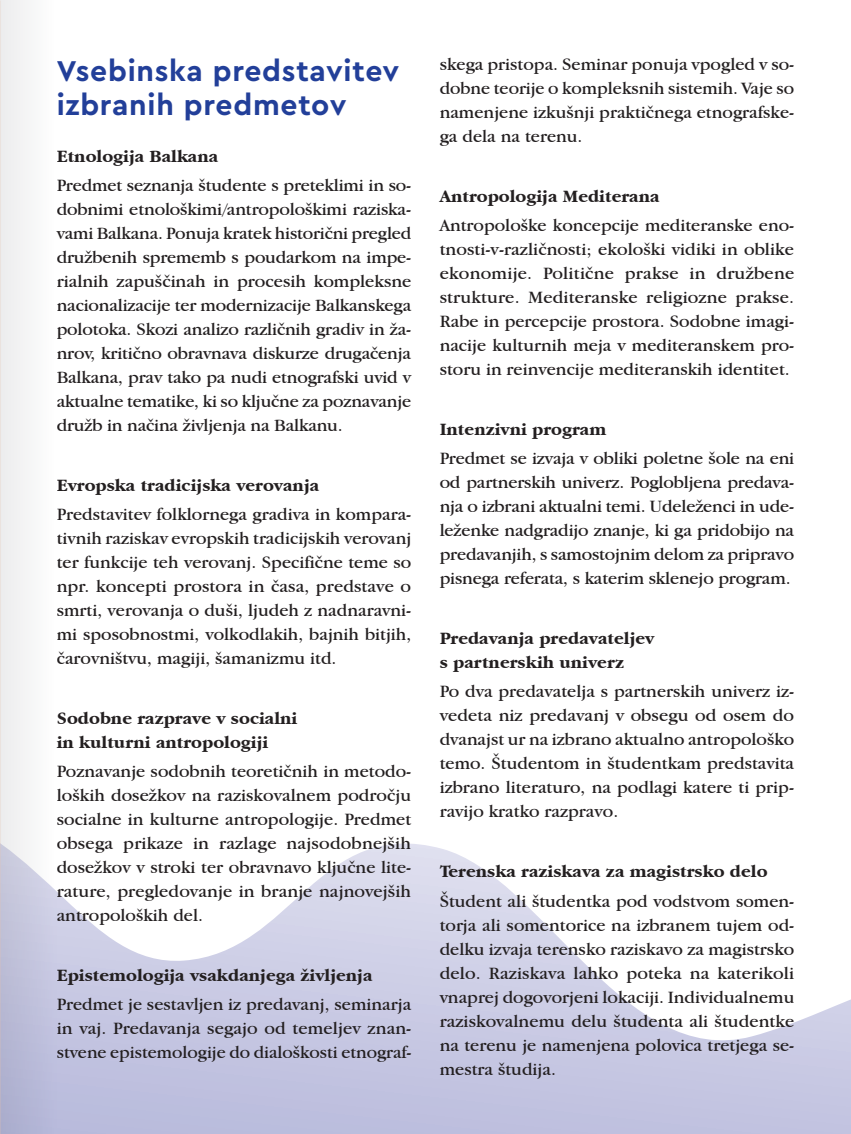
<style>
.page{position:relative;width:851px;height:1134px;background:#fff}
.page>*{position:absolute;margin:0;border:0;box-sizing:border-box;transform-origin:0 0}
.podnaslov{font:700 30px/34px "Cera Pro";letter-spacing:.025em;color:#223f99}
.tekst{font:18px/24px "Garamond IT Cby BT";color:#231f20;text-align:justify}
.tekst-2{font:700 18px/24px "Garamond IT Cby BT";color:#231f20}
</style>
<div class="page">
<svg style="left:57px;top:843px;width:793px;height:291px"></svg>
<svg style="left:0;top:0;width:57px;height:1134px"></svg>
<p class="podnaslov" style="left:57px;top:53px;width:344px">Vsebinska predstavitev izbranih predmetov</p>
<p class="tekst-2" style="left:57px;top:144px;width:163px">Etnologija Balkana</p>
<p class="tekst" style="left:57px;top:173px;width:356px">Predmet seznanja študente s preteklimi in so&shy;dobnimi etnološkimi/antropološkimi raziska&shy;vami Balkana. Ponuja kratek historični pregled družbenih sprememb s poudarkom na impe&shy;rialnih zapuščinah in procesih kompleksne nacionalizacije ter modernizacije Balkanskega polotoka. Skozi analizo različnih gradiv in ža&shy;nrov, kritično obravnava diskurze drugačenja Balkana, prav tako pa nudi etnografski uvid v aktualne tematike, ki so ključne za poznavanje družb in načina življenja na Balkanu.</p>
<p class="tekst-2" style="left:57px;top:473px;width:264px">Evropska tradicijska verovanja</p>
<p class="tekst" style="left:57px;top:502px;width:356px">Predstavitev folklornega gradiva in kompara&shy;tivnih raziskav evropskih tradicijskih verovanj ter funkcije teh verovanj. Specifične teme so npr. koncepti prostora in časa, predstave o smrti, verovanja o duši, ljudeh z nadnaravni&shy;mi sposobnostmi, volkodlakih, bajnih bitjih, čarovništvu, magiji, šamanizmu itd.</p>
<p class="tekst-2" style="left:57px;top:706px;width:242px">Sodobne razprave v socialni in kulturni antropologiji</p>
<p class="tekst" style="left:57px;top:759px;width:356px">Poznavanje sodobnih teoretičnih in metodo&shy;loških dosežkov na raziskovalnem področju socialne in kulturne antropologije. Predmet obsega prikaze in razlage najsodobnejših dosežkov v stroki ter obravnavo ključne lite&shy;rature, pregledovanje in branje najnovejših antropoloških del.</p>
<p class="tekst-2" style="left:57px;top:963px;width:317px">Epistemologija vsakdanjega življenja</p>
<p class="tekst" style="left:57px;top:992px;width:356px">Predmet je sestavljen iz predavanj, seminarja in vaj. Predavanja segajo od temeljev znan&shy;stvene epistemologije do dialoškosti etnograf-</p>
<p class="tekst" style="left:439px;top:52px;width:356px">skega pristopa. Seminar ponuja vpogled v so&shy;dobne teorije o kompleksnih sistemih. Vaje so namenjene izkušnji praktičnega etnografske&shy;ga dela na terenu.</p>
<p class="tekst-2" style="left:439px;top:184px;width:221px">Antropologija Mediterana</p>
<p class="tekst" style="left:439px;top:213px;width:356px">Antropološke koncepcije mediteranske eno&shy;tnosti-v-različnosti; ekološki vidiki in oblike ekonomije. Politične prakse in družbene strukture. Mediteranske religiozne prakse.<br>Rabe in percepcije prostora. Sodobne imagi&shy;nacije kulturnih meja v mediteranskem pro&shy;storu in reinvencije mediteranskih identitet.</p>
<p class="tekst-2" style="left:439px;top:417px;width:168px">Intenzivni program</p>
<p class="tekst" style="left:439px;top:446px;width:356px">Predmet se izvaja v obliki poletne šole na eni od partnerskih univerz. Poglobljena predava&shy;nja o izbrani aktualni temi. Udeleženci in ude&shy;leženke nadgradijo znanje, ki ga pridobijo na predavanjih, s samostojnim delom za pripravo pisnega referata, s katerim sklenejo program.</p>
<p class="tekst-2" style="left:439px;top:626px;width:216px">Predavanja predavateljev s partnerskih univerz</p>
<p class="tekst" style="left:439px;top:679px;width:356px">Po dva predavatelja s partnerskih univerz iz&shy;vedeta niz predavanj v obsegu od osem do dvanajst ur na izbrano aktualno antropološko temo. Študentom in študentkam predstavita izbrano literaturo, na podlagi katere ti prip&shy;ravijo kratko razpravo.</p>
<p class="tekst-2" style="left:439px;top:859px;width:329px">Terenska raziskava za magistrsko delo</p>
<p class="tekst" style="left:439px;top:888px;width:356px">Študent ali študentka pod vodstvom somen&shy;torja ali somentorice na izbranem tujem od&shy;delku izvaja terensko raziskavo za magistrsko delo. Raziskava lahko poteka na katerikoli vnaprej dogovorjeni lokaciji. Individualnemu raziskovalnemu delu študenta ali študentke na terenu je namenjena polovica tretjega se&shy;mestra študija.</p>
</div>
